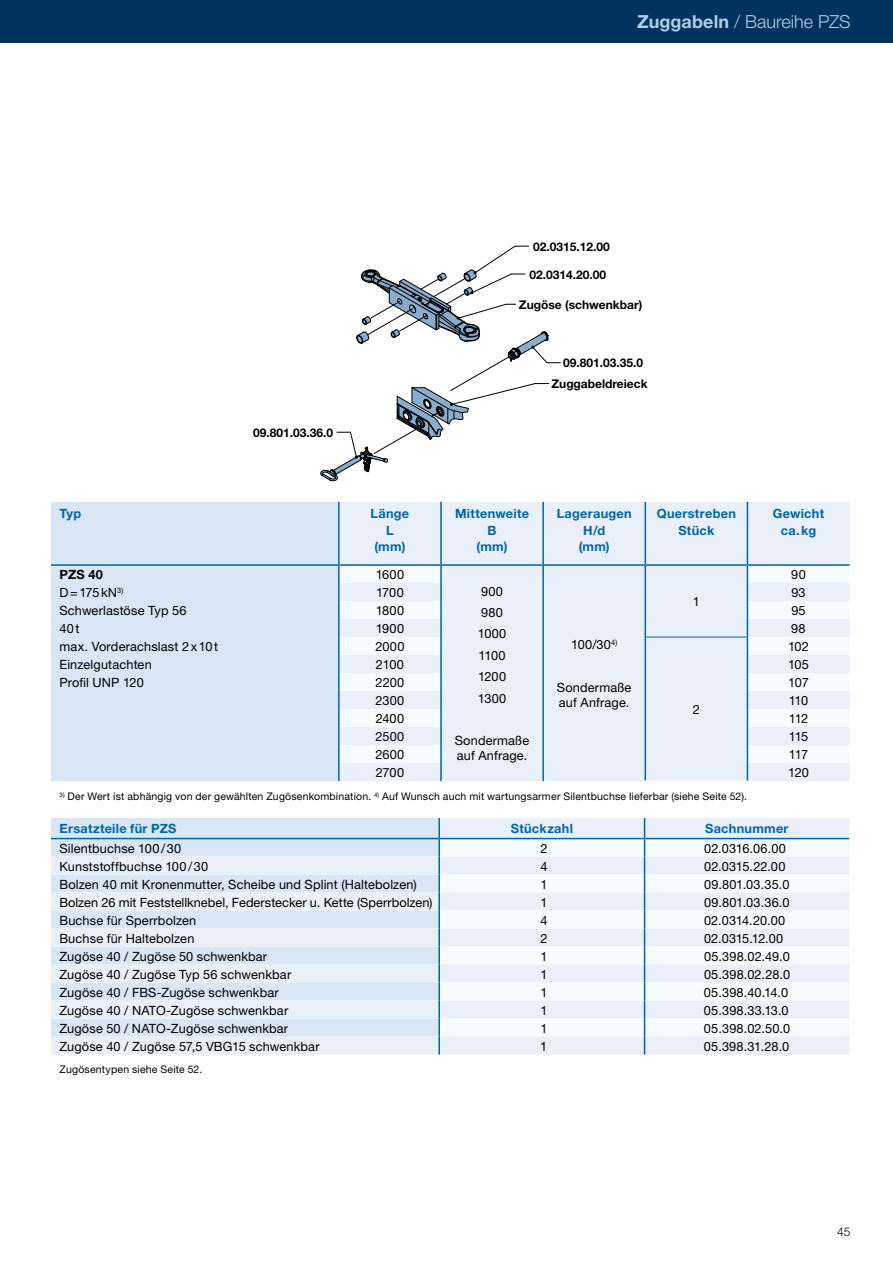
<style>
.page{position:relative;width:893px;height:1263px;background:#fff}
.page>*{position:absolute;margin:0;border:0;box-sizing:border-box;transform-origin:0 0}
.t1{font:300 18px "Helvetica Neue LT";letter-spacing:-.005em;color:#b0cee6}
.t2{font:12.75px/18px "Helvetica Neue LT";letter-spacing:.01em;color:#000}
.t3{font:700 12.75px/16.5px "Helvetica Neue LT";letter-spacing:.02em;color:#0065a3;text-align:center}
.t4{font:12.75px "Helvetica Neue LT";letter-spacing:-.01em;color:#000}
.t5{font:700 12px/20.9px "Helvetica Neue LT";color:#000;text-align:center}
.t6{font:300 12px "Helvetica Neue LT";color:#000}
.t7{font:10.5px "Helvetica Neue LT";letter-spacing:.02em;color:#000}
.s1{font-weight:700}
</style>
<div class="page">
<div style="left:0;top:0;width:893px;height:43px;background:#00325e"></div>
<svg style="left:320px;top:246px;width:240px;height:235px"></svg>
<div style="left:51px;top:502px;width:287px;height:279px;background:#d8e6f5"></div>
<div style="left:340px;top:502px;width:510px;height:279px;background:#eaf0f9"></div>
<svg style="left:340px;top:566px;width:510px;height:197px;fill:#eaf0f9"></svg>
<hr style="left:338px;top:502px;width:2px;height:62px;background:#0065a3">
<hr style="left:440px;top:502px;width:2px;height:62px;background:#0065a3">
<hr style="left:542px;top:502px;width:2px;height:62px;background:#0065a3">
<hr style="left:644px;top:502px;width:2px;height:62px;background:#0065a3">
<hr style="left:747px;top:502px;width:1px;height:62px;background:#0065a3">
<svg style="left:338px;top:566px;width:2px;height:215px"></svg>
<svg style="left:440px;top:566px;width:2px;height:215px"></svg>
<svg style="left:542px;top:566px;width:2px;height:215px"></svg>
<svg style="left:644px;top:566px;width:2px;height:215px"></svg>
<svg style="left:747px;top:566px;width:1px;height:215px"></svg>
<hr style="left:51px;top:564px;width:288px;height:2px;background:#0065a3">
<hr style="left:339px;top:564px;width:102px;height:2px;background:#0065a3">
<hr style="left:441px;top:564px;width:102px;height:2px;background:#0065a3">
<hr style="left:543px;top:564px;width:102px;height:2px;background:#0065a3">
<hr style="left:645px;top:564px;width:102px;height:2px;background:#0065a3">
<hr style="left:646px;top:637px;width:101px;height:1px;background:#0065a3">
<hr style="left:747px;top:564px;width:103px;height:2px;background:#0065a3">
<svg style="left:51px;top:818px;width:798px;height:236px;background:#e1ebf7"></svg>
<svg style="left:440px;top:839px;width:409px;height:197px;fill:#f5fbfe"></svg>
<hr style="left:438px;top:818px;width:2px;height:20px;background:#0065a3">
<svg style="left:438px;top:839px;width:2px;height:215px"></svg>
<svg style="left:644px;top:818px;width:1px;height:236px"></svg>
<hr style="left:51px;top:838px;width:388px;height:1px;background:#0065a3">
<hr style="left:439px;top:838px;width:206px;height:1px;background:#0065a3">
<hr style="left:645px;top:838px;width:204px;height:1px;background:#0065a3">
<h1 class="t1" style="left:637px;top:11px;width:215px"><span class="s1">Zuggabeln</span> / Baureihe PZS</h1>
<p class="t5" style="left:533px;top:236px;width:78px">02.0315.12.00</p>
<p class="t5" style="left:529px;top:264px;width:78px">02.0314.20.00</p>
<p class="t5" style="left:519px;top:294px;width:125px">Zugöse (schwenkbar)</p>
<p class="t5" style="left:253px;top:422px;width:82px">09.801.03.36.0</p>
<p class="t5" style="left:551px;top:352px;width:98px">09.801.03.35.0<br>Zuggabeldreieck</p>
<p class="t3" style="left:60px;top:505px;width:23px">Typ</p>
<p class="t3" style="left:371px;top:505px;width:40px">Länge<br>L (mm)</p>
<p class="t3" style="left:455px;top:505px;width:75px">Mittenweite<br>B<br>(mm)</p>
<p class="t3" style="left:557px;top:505px;width:76px">Lageraugen<br>H/d<br>(mm)</p>
<p class="t3" style="left:657px;top:505px;width:81px">Querstreben<br>Stück</p>
<p class="t3" style="left:773px;top:505px;width:53px">Gewicht ca.kg</p>
<p class="t2" style="left:60px;top:566px;width:160px"><span class="s1">PZS 40<br></span>D=175kN<sup>3)<br></sup>Schwerlastöse Typ 56<br>40t<br>max. Vorderachslast 2x10t<br>Einzelgutachten<br>Profil UNP 120</p>
<p class="t2" style="left:376px;top:565px;width:30px">1600</p>
<p class="t2" style="left:791px;top:565px;width:16px">90</p>
<p class="t2" style="left:478px;top:580px;width:30px;line-height:21.5px">900<br>980<br>1000<br>1100<br>1200<br>1300</p>
<p class="t2" style="left:455px;top:733px;width:76px;line-height:15px">Sondermaße auf Anfrage.</p>
<p class="t2" style="left:376px;top:583px;width:29px">1700</p>
<p class="t2" style="left:791px;top:583px;width:16px">93</p>
<p class="t2" style="left:376px;top:601px;width:30px">1800</p>
<p class="t2" style="left:791px;top:601px;width:16px">95</p>
<p class="t2" style="left:376px;top:619px;width:30px">1900</p>
<p class="t2" style="left:791px;top:619px;width:16px">98</p>
<p class="t2" style="left:375px;top:637px;width:31px">2000</p>
<p class="t2" style="left:693px;top:592px;width:9px">1</p>
<p class="t2" style="left:571px;top:635px;width:48px">100/30<sup>4)</sup></p>
<p class="t2" style="left:557px;top:680px;width:76px;line-height:15px">Sondermaße auf Anfrage.</p>
<p class="t2" style="left:788px;top:637px;width:22px">102</p>
<p class="t2" style="left:376px;top:655px;width:29px">2100</p>
<p class="t2" style="left:788px;top:655px;width:22px">105</p>
<p class="t2" style="left:376px;top:673px;width:30px">2200</p>
<p class="t2" style="left:788px;top:673px;width:22px">107</p>
<p class="t2" style="left:375px;top:691px;width:30px">2300</p>
<p class="t2" style="left:789px;top:691px;width:21px">110</p>
<p class="t2" style="left:376px;top:709px;width:30px">2400</p>
<p class="t2" style="left:789px;top:709px;width:21px">112</p>
<p class="t2" style="left:376px;top:727px;width:30px">2500</p>
<p class="t2" style="left:789px;top:727px;width:21px">115</p>
<p class="t2" style="left:375px;top:745px;width:30px">2600</p>
<p class="t2" style="left:789px;top:745px;width:21px">117</p>
<p class="t2" style="left:376px;top:763px;width:30px">2700</p>
<p class="t2" style="left:788px;top:763px;width:22px">120</p>
<p class="t7" style="left:60px;top:790px;width:689px"><sup>3)</sup> Der Wert ist abhängig von der gewählten Zugösenkombination. <sup>4)</sup> Auf Wunsch auch mit wartungsarmer Silentbuchse lieferbar (siehe Seite 52).</p>
<p class="t3" style="left:60px;top:820px;width:118px">Ersatzteile für PZS</p>
<p class="t3" style="left:511px;top:820px;width:64px">Stückzahl</p>
<p class="t3" style="left:705px;top:820px;width:85px">Sachnummer</p>
<p class="t2" style="left:60px;top:839px;width:123px">Silentbuchse 100/30</p>
<p class="t2" style="left:540px;top:839px;width:9px">2</p>
<p class="t2" style="left:704px;top:839px;width:83px">02.0316.06.00</p>
<p class="t2" style="left:60px;top:857px;width:150px">Kunststoffbuchse 100/30</p>
<p class="t2" style="left:540px;top:857px;width:9px">4</p>
<p class="t2" style="left:704px;top:857px;width:83px">02.0315.22.00</p>
<p class="t2" style="left:59px;top:875px;width:359px">Bolzen 40 mit Kronenmutter, Scheibe und Splint (Haltebolzen)</p>
<p class="t2" style="left:540px;top:875px;width:9px">1</p>
<p class="t2" style="left:704px;top:875px;width:87px">09.801.03.35.0</p>
<p class="t2" style="left:59px;top:893px;width:374px">Bolzen 26 mit Feststellknebel, Federstecker u. Kette (Sperrbolzen)</p>
<p class="t2" style="left:540px;top:893px;width:9px">1</p>
<p class="t2" style="left:704px;top:893px;width:87px">09.801.03.36.0</p>
<p class="t2" style="left:59px;top:911px;width:138px">Buchse für Sperrbolzen</p>
<p class="t2" style="left:540px;top:911px;width:9px">4</p>
<p class="t2" style="left:704px;top:911px;width:83px">02.0314.20.00</p>
<p class="t2" style="left:59px;top:929px;width:136px">Buchse für Haltebolzen</p>
<p class="t2" style="left:540px;top:929px;width:9px">2</p>
<p class="t4" style="left:704px;top:930px;width:81px">02.0315.12.00</p>
<p class="t2" style="left:59px;top:947px;width:209px">Zugöse 40 / Zugöse 50 schwenkbar</p>
<p class="t2" style="left:540px;top:947px;width:9px">1</p>
<p class="t2" style="left:704px;top:947px;width:87px">05.398.02.49.0</p>
<p class="t2" style="left:59px;top:965px;width:233px">Zugöse 40 / Zugöse Typ 56 schwenkbar</p>
<p class="t2" style="left:540px;top:965px;width:9px">1</p>
<p class="t2" style="left:704px;top:965px;width:88px">05.398.02.28.0</p>
<p class="t2" style="left:59px;top:983px;width:221px">Zugöse 40 / FBS-Zugöse schwenkbar</p>
<p class="t2" style="left:540px;top:983px;width:9px">1</p>
<p class="t2" style="left:704px;top:983px;width:86px">05.398.40.14.0</p>
<p class="t2" style="left:59px;top:1001px;width:230px">Zugöse 40 / NATO-Zugöse schwenkbar</p>
<p class="t2" style="left:540px;top:1001px;width:9px">1</p>
<p class="t2" style="left:704px;top:1001px;width:86px">05.398.33.13.0</p>
<p class="t2" style="left:59px;top:1019px;width:230px">Zugöse 50 / NATO-Zugöse schwenkbar</p>
<p class="t2" style="left:540px;top:1019px;width:9px">1</p>
<p class="t2" style="left:704px;top:1019px;width:88px">05.398.02.50.0</p>
<p class="t2" style="left:59px;top:1037px;width:262px">Zugöse 40 / Zugöse 57,5 VBG15 schwenkbar</p>
<p class="t2" style="left:540px;top:1037px;width:9px">1</p>
<p class="t2" style="left:704px;top:1037px;width:87px">05.398.31.28.0</p>
<p class="t7" style="left:60px;top:1063px;width:144px">Zugösentypen siehe Seite 52.</p>
<p class="t2" style="left:693px;top:700px;width:9px">2</p>
<p class="t6" style="left:837px;top:1225px;width:15px">45</p>
</div>
